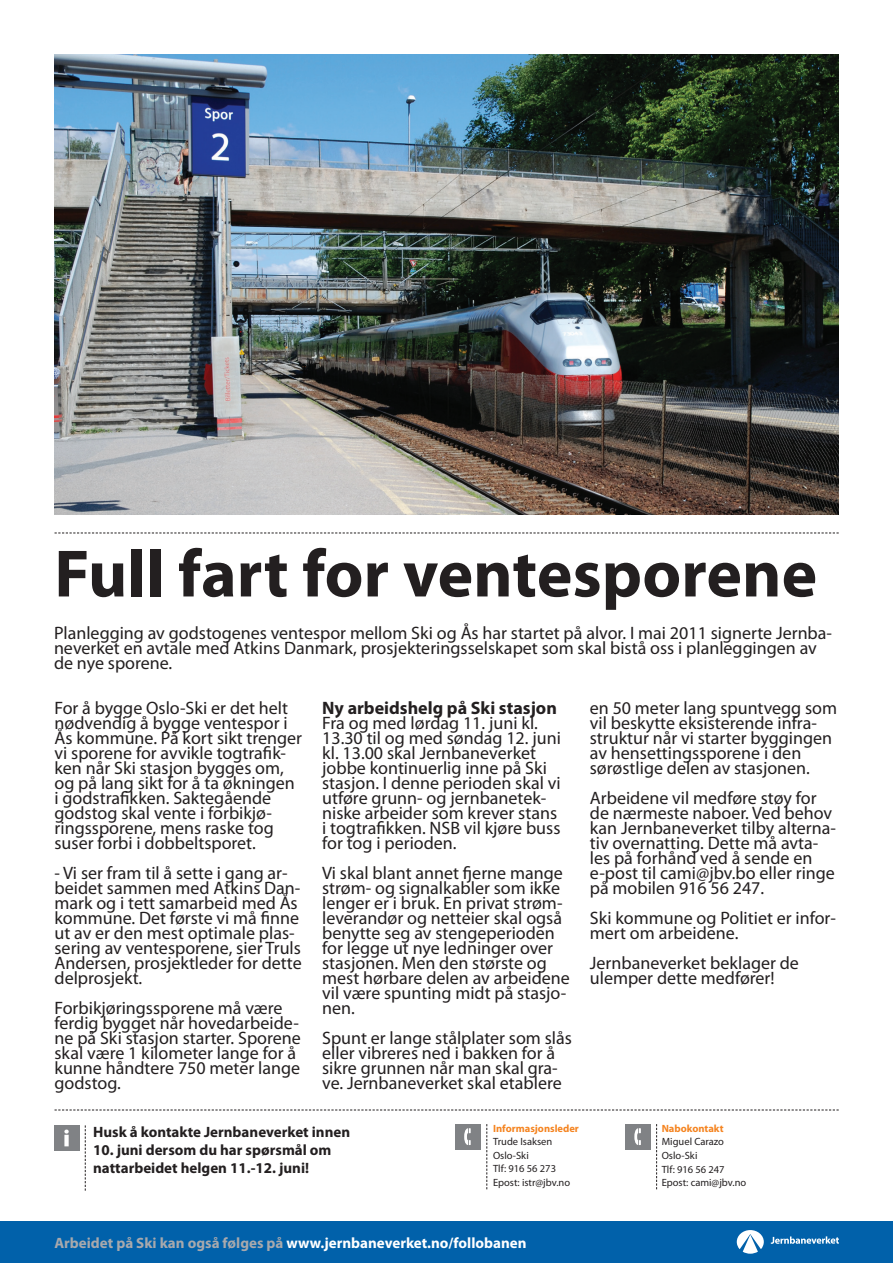
<style>
.page{position:relative;width:893px;height:1263px;background:#fff}
.page>*{position:absolute;margin:0;border:0;box-sizing:border-box;transform-origin:0 0}
.t1{font:700 67.5px "Myriad Pro";color:#231f20}
.t2{font:18px/15px "Myriad Pro";color:#231f20}
.t3{font:700 18px "Myriad Pro";color:#231f20}
.t4{font:700 15px/18px "Myriad Pro";color:#231f20}
.t5{font:700 15px "Myriad Pro";color:#fff}
.t6{font:10.5px/13.5px "Myriad Pro";color:#231f20}
.t7{font:700 10.5px "Myriad Pro";color:#f58420}
.s1{color:#a8a9ad}
</style>
<div class="page">
<svg style="left:55px;top:1109px;width:784px;height:1px"></svg>
<svg style="left:85px;top:1125px;width:1px;height:66px"></svg>
<svg style="left:486px;top:1124px;width:1px;height:65px"></svg>
<svg style="left:656px;top:1124px;width:1px;height:65px"></svg>
<div style="left:54px;top:1125px;width:25px;height:25px;background:#808285"></div>
<div style="left:64px;top:1135px;width:5px;height:11px;background:#fff"></div>
<svg style="left:64px;top:1129px;width:5px;height:4px"></svg>
<div style="left:455px;top:1124px;width:26px;height:25px;background:#808285"></div>
<svg style="left:464px;top:1128px;width:7px;height:17px"></svg>
<div style="left:626px;top:1124px;width:25px;height:25px;background:#808285"></div>
<svg style="left:634px;top:1128px;width:7px;height:17px"></svg>
<div style="left:0;top:1221px;width:893px;height:42px;background:#0161aa"></div>
<svg style="left:771px;top:1236px;width:68px;height:8px"></svg>
<svg style="left:737px;top:1230px;width:27px;height:24px"></svg>
<img style="left:54px;top:54px;width:785px;height:460px">
<svg style="left:55px;top:533px;width:784px;height:1px"></svg>
<h1 class="t1" style="left:54px;top:530px;width:764px">Full fart for ventesporene</h1>
<p class="t2" style="left:54px;top:625px;width:780px">Planlegging av godstogenes ventespor mellom Ski og Ås har startet på alvor. I mai 2011 signerte Jernba&shy;neverket en avtale med Atkins Danmark, prosjekteringsselskapet som skal bistå oss i planleggingen av de nye sporene.</p>
<p class="t2" style="left:55px;top:700px;width:249px">For å bygge Oslo-Ski er det helt nødvendig å bygge ventespor i<br>Ås kommune. På kort sikt trenger vi sporene for avvikle togtrafik&shy;ken når Ski stasjon bygges om, og på lang sikt for å ta økningen i godstrafikken. Saktegående godstog skal vente i forbikjø&shy;ringssporene, mens raske tog suser forbi i dobbeltsporet.</p>
<p class="t2" style="left:55px;top:865px;width:249px">- Vi ser fram til å sette i gang ar&shy;beidet sammen med Atkins Dan&shy;mark og i tett samarbeid med Ås kommune. Det første vi må finne ut av er den mest optimale plas&shy;sering av ventesporene, sier Truls<br>Andersen, prosjektleder for dette delprosjekt.</p>
<p class="t2" style="left:55px;top:1000px;width:248px">Forbikjøringssporene må være ferdig bygget når hovedarbeide&shy;ne på Ski stasjon starter. Sporene skal være 1 kilometer lange for å kunne håndtere 750 meter lange godstog.</p>
<p class="t3" style="left:322px;top:696px;width:236px">Ny arbeidshelg på Ski stasjon</p>
<p class="t2" style="left:322px;top:715px;width:240px">Fra og med lørdag 11. juni kl.<br>13.30 til og med søndag 12. juni kl. 13.00 skal Jernbaneverket jobbe kontinuerlig inne på Ski stasjon. I denne perioden skal vi utføre grunn- og jernbanetek&shy;niske arbeider som krever stans i togtrafikken. NSB vil kjøre buss for tog i perioden.</p>
<p class="t2" style="left:322px;top:865px;width:249px">Vi skal blant annet fjerne mange strøm- og signalkabler som ikke lenger er i bruk. En privat strøm&shy;leverandør og netteier skal også benytte seg av stengeperioden for legge ut nye ledninger over stasjonen. Men den største og mest hørbare delen av arbeidene vil være spunting midt på stasjo&shy;nen.</p>
<p class="t2" style="left:322px;top:1030px;width:251px">Spunt er lange stålplater som slås eller vibreres ned i bakken for å sikre grunnen når man skal gra&shy;ve. Jernbaneverket skal etablere</p>
<p class="t2" style="left:590px;top:700px;width:249px">en 50 meter lang spuntvegg som vil beskytte eksisterende infra&shy;struktur når vi starter byggingen av hensettingssporene i den sørøstlige delen av stasjonen.</p>
<p class="t2" style="left:590px;top:790px;width:248px">Arbeidene vil medføre støy for de nærmeste naboer. Ved behov kan Jernbaneverket tilby alterna&shy;tiv overnatting. Dette må avta&shy;les på forhånd ved å sende en e-post til cami@jbv.bo eller ringe på mobilen 916 56 247.</p>
<p class="t2" style="left:590px;top:910px;width:248px">Ski kommune og Politiet er infor&shy;mert om arbeidene.</p>
<p class="t2" style="left:590px;top:955px;width:211px">Jernbaneverket beklager de ulemper dette medfører!</p>
<p class="t4" style="left:93px;top:1122px;width:259px">Husk å kontakte Jernbaneverket innen</p>
<p class="t4" style="left:93px;top:1140px;width:240px">10. juni dersom du har spørsmål om nattarbeidet helgen 11.-12. juni!</p>
<p class="t7" style="left:493px;top:1121px;width:87px">Informasjonsleder</p>
<p class="t6" style="left:493px;top:1135px;width:79px">Trude Isaksen<br>Oslo-Ski<br>Tlf: 916 56 273<br>Epost: istr@jbv.no</p>
<p class="t7" style="left:662px;top:1121px;width:63px">Nabokontakt</p>
<p class="t6" style="left:662px;top:1135px;width:86px">Miguel Carazo<br>Oslo-Ski<br>Tlf: 916 56 247<br>Epost: cami@jbv.no</p>
<p class="t5" style="left:55px;top:1233px;width:473px"><span class="s1">Arbeidet på Ski kan også følges på</span> www.jernbaneverket.no/follobanen</p>
</div>
